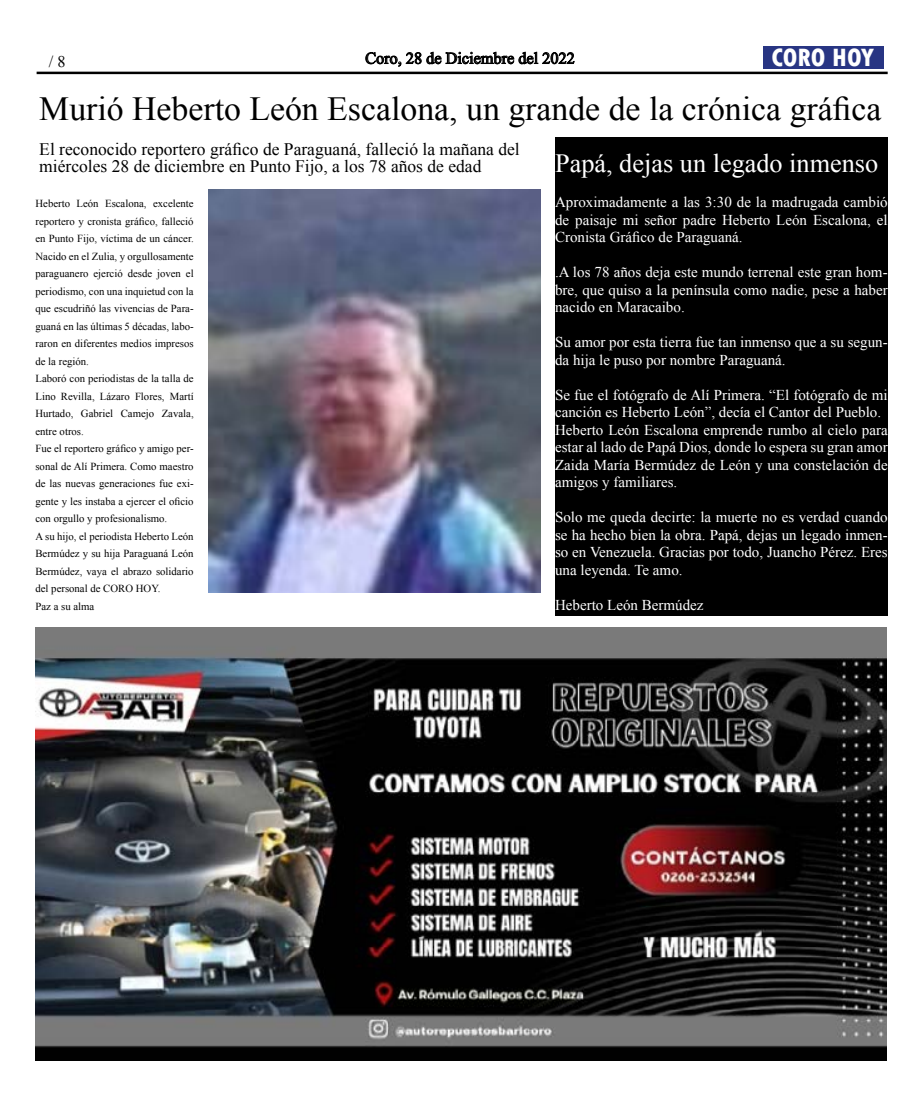
<style>
.page{position:relative;width:922px;height:1099px;background:#fff}
.page>*{position:absolute;margin:0;border:0;box-sizing:border-box;transform-origin:0 0}
.t1{font:33.75px "Times New Roman";color:#000}
.t2{font:26.25px "Times New Roman";color:#fff}
.t3{font:800 condensed 26.25px "Tw Cen";color:#fff}
.t4{font:17.5px/17.5px "Times New Roman";color:#000}
.t5{font:16.25px "Times New Roman";color:#000}
.t6{font:15px/17.5px "Times New Roman";color:#fff;text-align:justify}
.t7{font:10.75px/17.5px "Times New Roman";color:#000;text-align:justify}
</style>
<div class="page">
<div style="left:763px;top:46px;width:120px;height:23px;background:#283583"></div>
<svg style="left:42px;top:71px;width:29px;height:1px"></svg>
<hr style="left:37px;top:72px;width:850px;height:2px;background:#000">
<svg style="left:365px;top:52px;width:209px;height:15px"></svg>
<img style="left:35px;top:627px;width:851px;height:433px">
<img style="left:209px;top:190px;width:331px;height:402px">
<div style="left:555px;top:137px;width:332px;height:478px;background:#000"></div>
<p class="t5" style="left:49px;top:51px;width:18px">/ 8</p>
<p class="t5" style="left:365px;top:47px;width:211px">Coro, 28 de Diciembre del 2022</p>
<p class="t3" style="left:771px;top:42px;width:104px">CORO HOY</p>
<p class="t1" style="left:39px;top:86px;width:843px">Murió Heberto León Escalona, un grande de la crónica gráfica</p>
<p class="t4" style="left:39px;top:140px;width:482px">El reconocido reportero gráfico de Paraguaná, falleció la mañana del miércoles 28 de diciembre en Punto Fijo, a los 78 años de edad</p>
<p class="t7" style="left:35px;top:195px;width:160px">Heberto León Escalona, excelente reportero y cronista gráfico, falleció en Punto Fijo, víctima de un cáncer.<br>Nacido en el Zulia, y orgullosamente paraguanero ejerció desde joven el periodismo, con una inquietud con la que escudriñó las vivencias de Para&shy;guaná en las últimas 5 décadas, labo&shy;raron en diferentes medios impresos de la región.</p>
<p class="t7" style="left:35px;top:370px;width:160px">Laboró con periodistas de la talla de Lino Revilla, Lázaro Flores, Martí Hurtado, Gabriel Camejo Zavala, entre otros.</p>
<p class="t7" style="left:35px;top:440px;width:160px">Fue el reportero gráfico y amigo per&shy;sonal de Alí Primera. Como maestro de las nuevas generaciones fue exi&shy;gente y les instaba a ejercer el oficio con orgullo y profesionalismo.</p>
<p class="t7" style="left:35px;top:527px;width:160px">A su hijo, el periodista Heberto León Bermúdez y su hija Paraguaná León Bermúdez, vaya el abrazo solidario del personal de CORO HOY.</p>
<p class="t7" style="left:35px;top:597px;width:60px">Paz a su alma</p>
<p class="t2" style="left:555px;top:146px;width:324px">Papá, dejas un legado inmenso</p>
<p class="t6" style="left:555px;top:193px;width:334px">Aproximadamente a las 3:30 de la madrugada cambió de paisaje mi señor padre Heberto León Escalona, el Cronista Gráfico de Paraguaná.</p>
<p class="t6" style="left:555px;top:263px;width:334px">.A los 78 años deja este mundo terrenal este gran hom&shy;bre, que quiso a la península como nadie, pese a haber nacido en Maracaibo.</p>
<p class="t6" style="left:555px;top:333px;width:334px">Su amor por esta tierra fue tan inmenso que a su segun&shy;da hija le puso por nombre Paraguaná.</p>
<p class="t6" style="left:555px;top:386px;width:334px">Se fue el fotógrafo de Alí Primera. “El fotógrafo de mi canción es Heberto León”, decía el Cantor del Pueblo.</p>
<p class="t6" style="left:555px;top:421px;width:334px">Heberto León Escalona emprende rumbo al cielo para estar al lado de Papá Dios, donde lo espera su gran amor Zaida María Bermúdez de León y una constelación de amigos y familiares.</p>
<p class="t6" style="left:555px;top:508px;width:334px">Solo me queda decirte: la muerte no es verdad cuando se ha hecho bien la obra. Papá, dejas un legado inmen&shy;so en Venezuela. Gracias por todo, Juancho Pérez. Eres una leyenda. Te amo.</p>
<p class="t6" style="left:555px;top:596px;width:150px">Heberto León Bermúdez</p>
</div>
